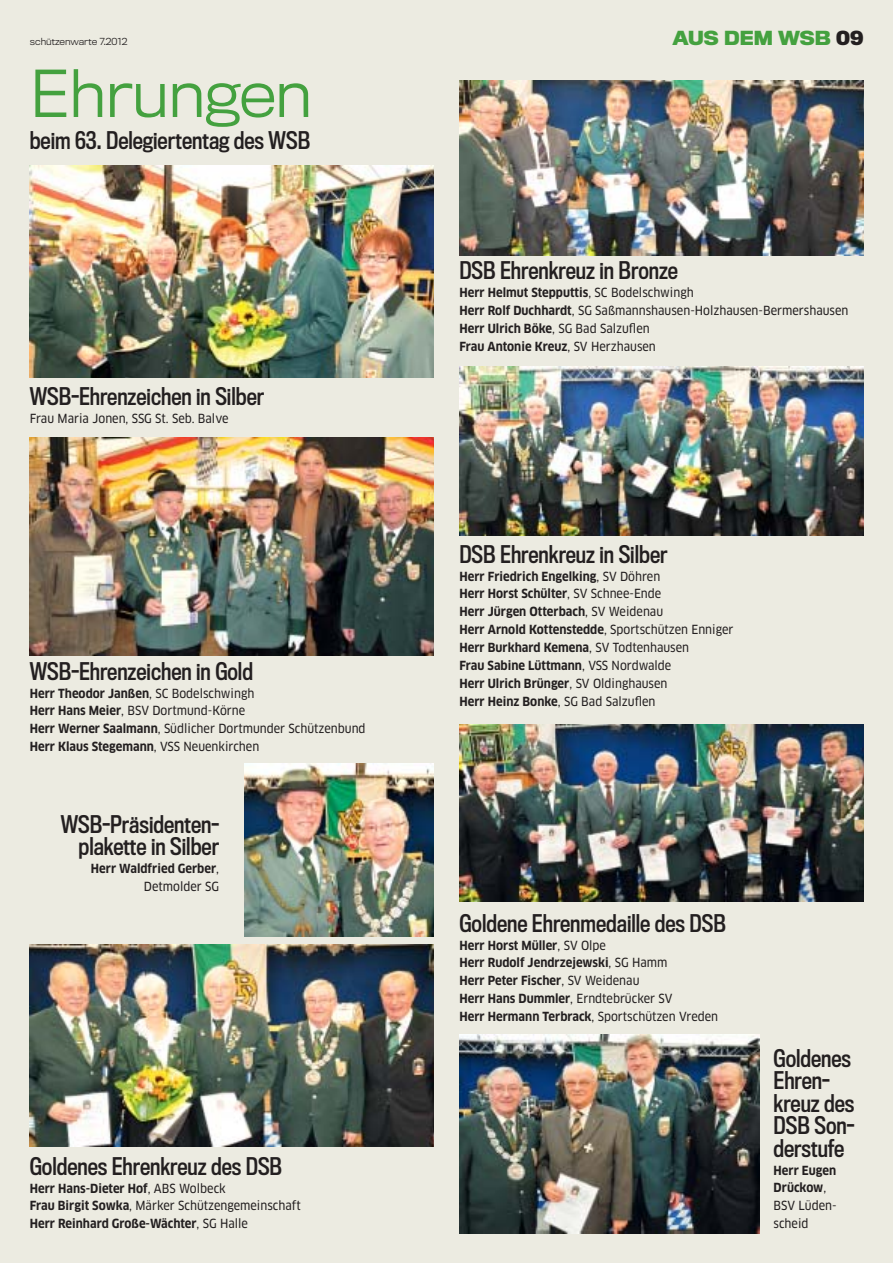
<style>
.page{position:relative;width:893px;height:1263px;background:#fff}
.page>*{position:absolute;margin:0;border:0;box-sizing:border-box;transform-origin:0 0}
.t1{font:300 60px "Titling Gothic FB Normal";letter-spacing:-.005em;color:#44a13f}
.t2{font:22.5px/22.5px "Titling Gothic FB Cond Standard";color:#231f20;text-align:right}
.t3{font:700 18px "Titling Gothic FB Normal";color:#44a13f}
.t4{font:700 12.3px/18px "Clan Pro Narr";color:#231f20}
.t5{font:12.3px/18px "Clan Pro Narr News";color:#231f20}
.t6{font:300 9px "Titling Gothic FB Normal";color:#231f20}
.s1{color:#231f20}
.s2{font-family:"Clan Pro Narr News";font-weight:400}
.s3{font-family:"Clan Pro Narr";font-weight:700}
</style>
<div class="page">
<div style="left:0;top:0;width:892px;height:1263px;background:#ecebe1"></div>
<img style="left:459px;top:81px;width:404px;height:174px">
<img style="left:30px;top:166px;width:404px;height:212px">
<img style="left:459px;top:367px;width:404px;height:168px">
<img style="left:30px;top:438px;width:404px;height:217px">
<img style="left:459px;top:724px;width:404px;height:177px">
<img style="left:244px;top:764px;width:190px;height:172px">
<img style="left:30px;top:944px;width:404px;height:202px">
<img style="left:459px;top:1035px;width:300px;height:198px">
<p class="t6" style="left:30px;top:38px;width:99px">schützenwarte 7.2012</p>
<h3 class="t3" style="left:672px;top:31px;width:193px">AUS DEM WSB <span class="s1">09</span></h3>
<h1 class="t1" style="left:30px;top:70px;width:284px">Ehrungen</h1>
<h2 class="t2" style="left:30px;top:130px;width:282px">beim 63. Delegiertentag des WSB</h2>
<h2 class="t2" style="left:30px;top:386px;width:236px">WSB-Ehrenzeichen in Silber</h2>
<p class="t5" style="left:30px;top:410px;width:200px">Frau Maria Jonen, SSG St. Seb. Balve</p>
<h2 class="t2" style="left:30px;top:661px;width:225px">WSB-Ehrenzeichen in Gold</h2>
<p class="t4" style="left:30px;top:685px;width:226px">Herr Theodor Janßen<span class="s2">, SC Bodelschwingh</span></p>
<p class="t5" style="left:30px;top:703px;width:337px"><span class="s3">Herr Hans Meier</span>, BSV Dortmund-Körne<br><span class="s3">Herr Werner Saalmann</span>, Südlicher Dortmunder Schützenbund</p>
<p class="t4" style="left:30px;top:739px;width:231px">Herr Klaus Stegemann<span class="s2">, VSS Neuenkirchen</span></p>
<h2 class="t2" style="left:61px;top:814px;width:160px">WSB-Präsidenten&shy;plakette in Silber</h2>
<p class="t4" style="left:91px;top:860px;width:130px">Herr Waldfried Gerber<span class="s2">,</span></p>
<p class="t5" style="left:144px;top:878px;width:77px">Detmolder SG</p>
<h2 class="t2" style="left:30px;top:1156px;width:254px">Goldenes Ehrenkreuz des DSB</h2>
<p class="t4" style="left:30px;top:1180px;width:197px">Herr Hans-Dieter Hof<span class="s2">, ABS Wolbeck</span></p>
<p class="t5" style="left:30px;top:1198px;width:272px"><span class="s3">Frau Birgit Sowka</span>, Märker Schützengemeinschaft</p>
<p class="t4" style="left:30px;top:1216px;width:220px">Herr Reinhard Große-Wächter<span class="s2">, SG Halle</span></p>
<h2 class="t2" style="left:459px;top:260px;width:220px">DSB Ehrenkreuz in Bronze</h2>
<p class="t4" style="left:459px;top:284px;width:236px">Herr Helmut Stepputtis<span class="s2">, SC Bodelschwingh</span></p>
<p class="t5" style="left:459px;top:302px;width:390px"><span class="s3">Herr Rolf Duchhardt</span>, SG Saßmannshausen-Holzhausen-Bermershausen<br><span class="s3">Herr Ulrich Böke</span>, SG Bad Salzuflen</p>
<p class="t4" style="left:459px;top:338px;width:198px">Frau Antonie Kreuz<span class="s2">, SV Herzhausen</span></p>
<h2 class="t2" style="left:459px;top:544px;width:209px">DSB Ehrenkreuz in Silber</h2>
<p class="t4" style="left:459px;top:568px;width:275px">Herr Friedrich Engelking<span class="s2">, SV Döhren<br></span>Herr Horst Schülter<span class="s2">, SV Schnee-Ende<br></span>Herr Jürgen Otterbach<span class="s2">, SV Weidenau<br></span>Herr Arnold Kottenstedde<span class="s2">, Sportschützen Enniger </span>Herr Burkhard Kemena<span class="s2">, SV Todtenhausen<br></span>Frau Sabine Lüttmann<span class="s2">, VSS Nordwalde<br></span>Herr Ulrich Brünger<span class="s2">, SV Oldinghausen</span></p>
<p class="t5" style="left:459px;top:694px;width:197px"><span class="s3">Herr Heinz Bonke</span>, SG Bad Salzuflen</p>
<h2 class="t2" style="left:459px;top:913px;width:268px">Goldene Ehrenmedaille des DSB</h2>
<p class="t4" style="left:459px;top:937px;width:209px">Herr Horst Müller<span class="s2">, SV Olpe<br></span>Herr Rudolf Jendrzejewski<span class="s2">, SG Hamm<br></span>Herr Peter Fischer<span class="s2">, SV Weidenau</span></p>
<p class="t5" style="left:459px;top:991px;width:260px"><span class="s3">Herr Hans Dummler</span>, Erndtebrücker SV<br><span class="s3">Herr Hermann Terbrack</span>, Sportschützen Vreden</p>
<h2 class="t2" style="left:773px;top:1048px;width:82px;text-align:left">Goldenes<br>Ehren&shy;kreuz des<br>DSB Son&shy;derstufe</h2>
<p class="t4" style="left:773px;top:1162px;width:64px">Herr Eugen<br>Drückow<span class="s2">,</span></p>
<p class="t5" style="left:773px;top:1198px;width:64px">BSV Lüden&shy;scheid</p>
</div>
